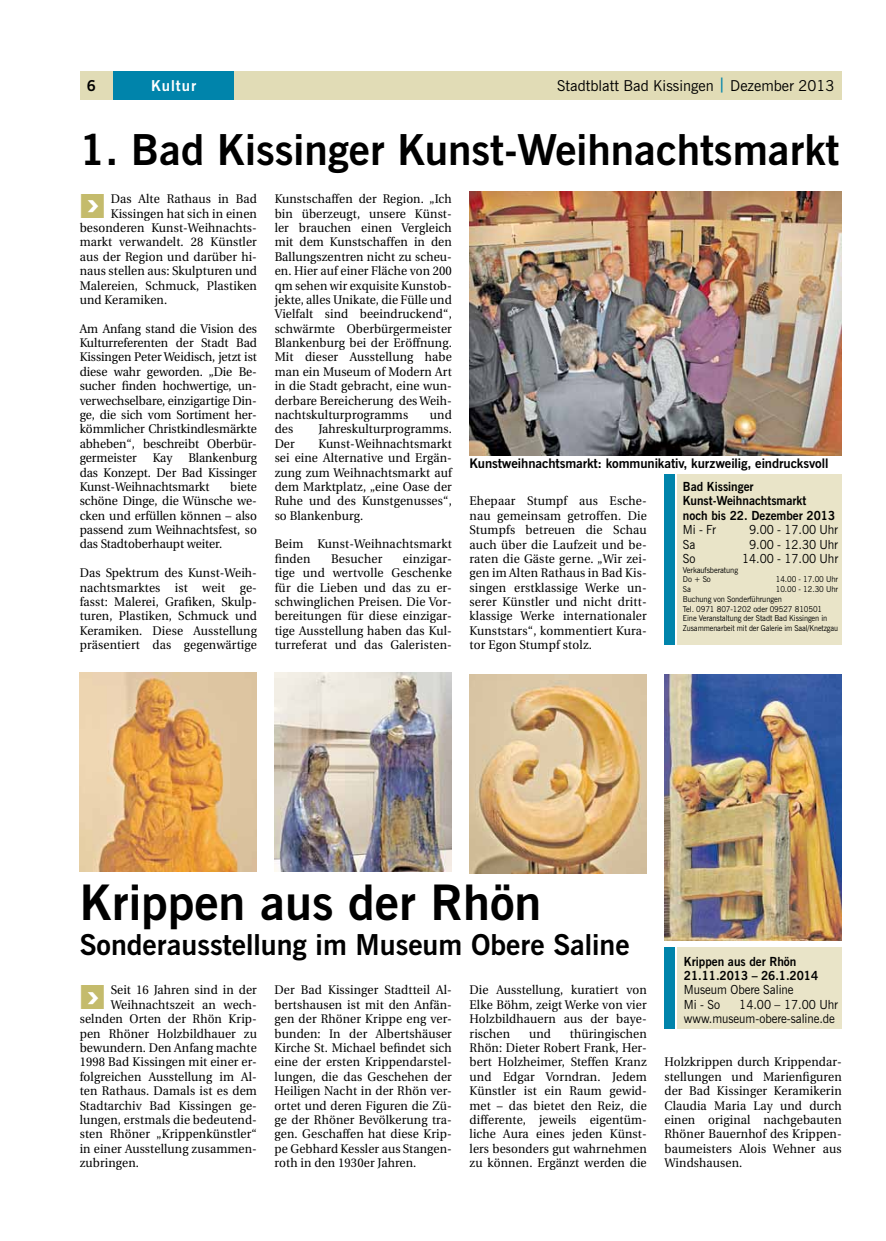
<style>
.page{position:relative;width:886px;height:1241px;background:#fff}
.page>*{position:absolute;margin:0;border:0;box-sizing:border-box;transform-origin:0 0}
.t1{font:700 48.75px "News Gothic BT";color:#000}
.t2{font:700 42.5px "News Gothic BT";color:#000}
.t3{font:700 37.62px "News Gothic BT";color:#fff;scale:1.2 1}
.t4{font:700 28.75px "News Gothic BT";color:#000}
.t5{font:15px "News Gothic BT";color:#000}
.t6{font:700 15px "News Gothic BT";letter-spacing:.07em;color:#fff}
.t7{font:700 15px "News Gothic BT";color:#000}
.t8{font:700 13.12px "News Gothic BT";letter-spacing:-.01em;color:#000}
.t9{font:12.5px/14.4px "Utopia";letter-spacing:.01em;color:#000;text-align:justify;scale:.95 1}
.t10{font:12.5px/14.4px "News Gothic BT";letter-spacing:-.005em;color:#000;scale:.95 1}
.t11{font:700 12.5px/14.4px "News Gothic BT";color:#000;scale:.95 1}
.t12{font:8.12px/9.8px "News Gothic BT";letter-spacing:-.01em;color:#000;scale:.95 1}
.s1{font-weight:700;color:#0084ab}
</style>
<div class="page">
<img style="left:469px;top:191px;width:373px;height:264px">
<div style="left:80px;top:71px;width:762px;height:28px;background:#e1dcb6"></div>
<div style="left:113px;top:71px;width:121px;height:28px;background:#0084ab"></div>
<div style="left:664px;top:474px;width:11px;height:170px;background:#0084ab"></div>
<div style="left:677px;top:474px;width:165px;height:170px;background:#e9e4c8"></div>
<img style="left:664px;top:674px;width:178px;height:266px">
<img style="left:80px;top:672px;width:177px;height:199px">
<img style="left:275px;top:672px;width:177px;height:199px">
<img style="left:469px;top:674px;width:178px;height:199px">
<div style="left:664px;top:947px;width:11px;height:81px;background:#0084ab"></div>
<div style="left:677px;top:947px;width:165px;height:81px;background:#e9e4c8"></div>
<p class="t7" style="left:87px;top:77px;width:11px">6</p>
<p class="t6" style="left:151px;top:77px;width:47px">Kultur</p>
<p class="t5" style="left:557px;top:77px;width:279px">Stadtblatt Bad Kissingen <span class="s1">|</span> Dezember 2013</p>
<h2 class="t2" style="left:80px;top:124px;width:761px">1. Bad Kissinger Kunst-Weihnachtsmarkt</h2>
<p class="t9" style="left:111px;top:192px;width:155px">Das Alte Rathaus in Bad</p>
<p class="t9" style="left:111px;top:206px;width:155px">Kissingen hat sich in einen</p>
<p class="t9" style="left:80px;top:221px;width:186px">besonderen Kunst-Weihnachts-</p>
<p class="t9" style="left:80px;top:235px;width:188px">markt verwandelt. 28 Künstler</p>
<p class="t9" style="left:80px;top:249px;width:188px">aus der Region und darüber hi-</p>
<p class="t9" style="left:80px;top:264px;width:188px">naus stellen aus: Skulpturen und</p>
<p class="t9" style="left:80px;top:278px;width:188px">Malereien, Schmuck, Plastiken</p>
<p class="t9" style="left:80px;top:293px;width:94px">und Keramiken.</p>
<p class="t9" style="left:80px;top:321px;width:188px;text-align:left">Am Anfang stand die Vision des<br>Kulturreferenten der Stadt Bad<br>Kissingen Peter Weidisch, jetzt ist diese wahr geworden. „Die Be&shy;sucher finden hochwertige, un&shy;verwechselbare, einzigartige Din&shy;ge, die sich vom Sortiment her&shy;kömmlicher Christkindlesmärkte abheben“, beschreibt Oberbür&shy;germeister</p>
<h3 class="t3" style="left:85px;top:180px;width:14px">›</h3>
<p class="t9" style="left:80px;top:451px;width:188px;text-indent:109px">Blankenburg das Konzept. Der Bad Kissinger Kunst-Weihnachtsmarkt</p>
<p class="t9" style="left:153px;top:451px;width:22px">Kay</p>
<p class="t9" style="left:80px;top:479px;width:188px;text-indent:151px">biete schöne Dinge, die Wünsche we&shy;cken und erfüllen können – also passend zum Weihnachtsfest, so das Stadtoberhaupt weiter.</p>
<p class="t9" style="left:80px;top:566px;width:188px">Das Spektrum des Kunst-Weih&shy;nachtsmarktes ist weit ge&shy;fasst: Malerei, Grafiken, Skulp&shy;turen, Plastiken, Schmuck und Keramiken. Diese Ausstellung präsentiert das gegenwärtige</p>
<p class="t9" style="left:275px;top:192px;width:188px">Kunstschaffen der Region. „Ich bin überzeugt, unsere Künst&shy;ler brauchen einen Vergleich mit dem Kunstschaffen in den Ballungszentren nicht zu scheu&shy;en. Hier auf einer Fläche von 200 qm sehen wir exquisite Kunstob&shy;jekte, alles Unikate, die Fülle und Vielfalt sind beeindruckend“, schwärmte Oberbürgermeister Blankenburg bei der Eröffnung.<br>Mit dieser Ausstellung habe man ein Museum of Modern Art in die Stadt gebracht, eine wun&shy;derbare Bereicherung des Weih&shy;nachtskulturprogramms</p>
<p class="t9" style="left:430px;top:408px;width:25px">und</p>
<p class="t9" style="left:275px;top:422px;width:21px">des</p>
<p class="t9" style="left:318px;top:422px;width:142px">Jahreskulturprogramms.</p>
<p class="t9" style="left:275px;top:436px;width:23px">Der</p>
<p class="t9" style="left:275px;top:436px;width:188px;text-indent:44px">Kunst-Weihnachtsmarkt sei eine Alternative und Ergän&shy;zung zum Weihnachtsmarkt auf dem Marktplatz, „eine Oase der Ruhe und des Kunstgenusses“, so Blankenburg.</p>
<p class="t9" style="left:275px;top:537px;width:188px">Beim Kunst-Weihnachtsmarkt finden</p>
<p class="t9" style="left:331px;top:551px;width:55px">Besucher</p>
<p class="t9" style="left:275px;top:551px;width:188px;text-indent:128px">einzigar&shy;tige und wertvolle Geschenke für die Lieben und das zu er&shy;schwinglichen Preisen. Die Vor&shy;bereitungen für diese einzigar&shy;tige Ausstellung haben das Kul&shy;turreferat und das Galeristen-</p>
<p class="t8" style="left:469px;top:455px;width:360px">Kunstweihnachtsmarkt: kommunikativ, kurzweilig, eindrucksvoll</p>
<p class="t11" style="left:683px;top:479px;width:162px">Bad Kissinger<br>Kunst-Weihnachtsmarkt<br>noch bis 22. Dezember 2013</p>
<p class="t10" style="left:683px;top:522px;width:36px">Mi - Fr</p>
<p class="t10" style="left:749px;top:522px;width:95px">9.00 - 17.00 Uhr</p>
<p class="t10" style="left:683px;top:536px;width:15px">Sa</p>
<p class="t10" style="left:749px;top:536px;width:95px">9.00 - 12.30 Uhr</p>
<p class="t10" style="left:683px;top:551px;width:15px">So</p>
<p class="t10" style="left:742px;top:551px;width:102px">14.00 - 17.00 Uhr</p>
<p class="t12" style="left:683px;top:564px;width:60px">Verkaufsberatung<br>Do + So</p>
<p class="t12" style="left:776px;top:574px;width:67px">14.00 - 17.00 Uhr</p>
<p class="t12" style="left:683px;top:584px;width:10px">Sa</p>
<p class="t9" style="left:469px;top:494px;width:188px;text-align:left">Ehepaar Stumpf aus Esche&shy;nau gemeinsam getroffen. Die<br>Stumpfs betreuen die Schau auch über die Laufzeit und be&shy;raten die Gäste gerne. „Wir zei&shy;gen im Alten Rathaus in Bad Kis&shy;singen erstklassige Werke un&shy;serer Künstler und nicht dritt&shy;klassige Werke internationaler<br>Kunststars“, kommentiert Kura&shy;tor Egon Stumpf stolz.</p>
<p class="t12" style="left:683px;top:584px;width:165px;text-indent:93px">10.00 - 12.30 Uhr Buchung von Sonderführungen<br>Tel. 0971 807-1202 oder 09527 810501<br>Eine Veranstaltung der Stadt Bad Kissingen in Zusammenarbeit mit der Galerie im Saal/Knetzgau</p>
<h1 class="t1" style="left:80px;top:873px;width:463px">Krippen aus der Rhön</h1>
<h3 class="t4" style="left:80px;top:926px;width:551px">Sonderausstellung im Museum Obere Saline</h3>
<p class="t9" style="left:111px;top:983px;width:155px">Seit 16 Jahren sind in der</p>
<p class="t9" style="left:111px;top:997px;width:155px">Weihnachtszeit an wech-</p>
<p class="t9" style="left:80px;top:1011px;width:188px">selnden Orten der Rhön Krip-</p>
<p class="t9" style="left:80px;top:1026px;width:188px">pen Rhöner Holzbildhauer zu</p>
<p class="t9" style="left:80px;top:1040px;width:188px">bewundern. Den Anfang machte</p>
<p class="t9" style="left:80px;top:1054px;width:188px">1998 Bad Kissingen mit einer er-</p>
<p class="t9" style="left:80px;top:1069px;width:188px">folgreichen Ausstellung im Al-</p>
<p class="t9" style="left:80px;top:1083px;width:188px">ten Rathaus. Damals ist es dem</p>
<p class="t9" style="left:80px;top:1098px;width:188px">Stadtarchiv Bad Kissingen ge-</p>
<p class="t9" style="left:80px;top:1112px;width:186px">lungen, erstmals die bedeutend-</p>
<p class="t9" style="left:80px;top:1126px;width:188px">sten Rhöner „Krippenkünstler“</p>
<p class="t9" style="left:80px;top:1141px;width:188px">in einer Ausstellung zusammen-</p>
<p class="t9" style="left:80px;top:1155px;width:64px">zubringen.</p>
<h3 class="t3" style="left:85px;top:971px;width:14px">›</h3>
<p class="t9" style="left:275px;top:983px;width:188px;text-align:left">Der Bad Kissinger Stadtteil Al&shy;bertshausen ist mit den Anfän&shy;gen der Rhöner Krippe eng ver&shy;bunden: In der Albertshäuser<br>Kirche St. Michael befindet sich eine der ersten Krippendarstel--- lungen, die das Geschehen der<br>Heiligen Nacht in der Rhön ver&shy;ortet und deren Figuren die Zü&shy;ge der Rhöner Bevölkerung tra&shy;gen. Geschaffen hat diese Krip&shy;pe Gebhard Kessler aus Stangen&shy;roth in den 1930er Jahren.</p>
<p class="t9" style="left:469px;top:983px;width:188px;text-align:left">Die Ausstellung, kuratiert von<br>Elke Böhm, zeigt Werke von vier<br>Holzbildhauern aus der baye&shy;rischen</p>
<p class="t9" style="left:469px;top:1026px;width:188px;text-indent:100px">thüringischen Rhön: Dieter Robert Frank, Her&shy;bert Holzheimer, Steffen Kranz und Edgar Vorndran. Jedem Künstler ist ein Raum gewid&shy;met – das bietet den Reiz, die differente, jeweils eigentüm&shy;liche Aura eines jeden Künst&shy;lers besonders gut wahrnehmen zu können. Ergänzt werden die</p>
<p class="t9" style="left:529px;top:1026px;width:25px">und</p>
<p class="t11" style="left:684px;top:953px;width:143px">Krippen aus der Rhön<br>21.11.2013 – 26.1.2014</p>
<p class="t10" style="left:684px;top:982px;width:117px">Museum Obere Saline<br>Mi - So</p>
<p class="t10" style="left:684px;top:996px;width:164px;text-align:right">14.00 – 17.00 Uhr<br>www. museum-obere-saline. de</p>
<p class="t9" style="left:664px;top:1054px;width:188px">Holzkrippen durch Krippendar&shy;stellungen und Marienfiguren der Bad Kissinger Keramikerin Claudia Maria Lay und durch einen original nachgebauten Rhöner Bauernhof des Krippen&shy;baumeisters Alois Wehner aus Windshausen.</p>
</div>
